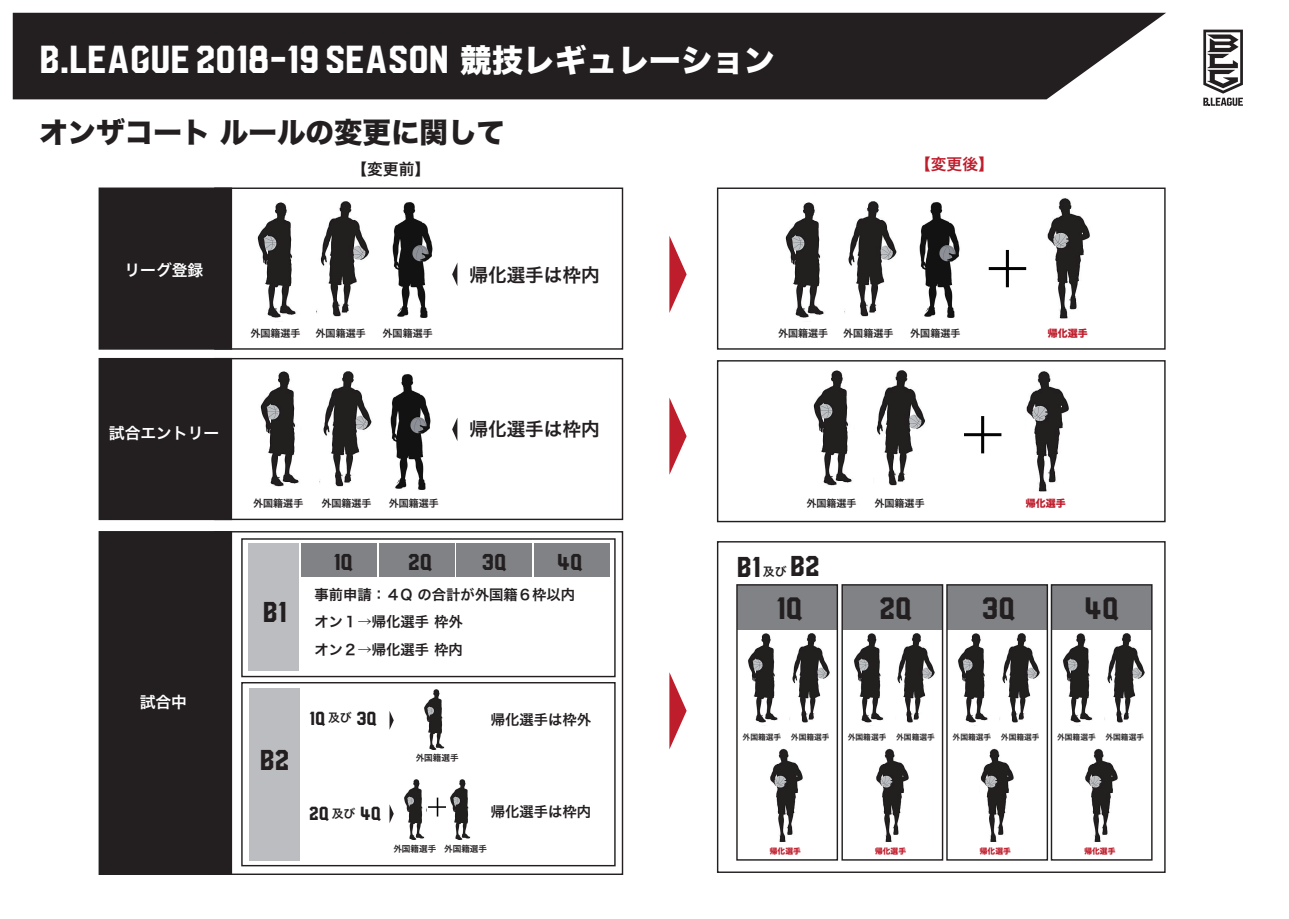
<style>
.page{position:relative;width:1289px;height:919px;background:#fff}
.page>*{position:absolute;margin:0;border:0;box-sizing:border-box;transform-origin:0 0}
.t1{font:39px "BLG Hudson";color:#fff}
.t2{font:30.9px "BLG Hudson";color:#231f20}
.t3{font:28.65px "BLG Hudson";color:#231f20}
.t4{font:28.5px "Hira Kaku Std N W8";color:#231f20}
.t5{font:22.95px "BLG Hudson";color:#231f20}
.t6{font:18.9px "BLG Hudson";color:#231f20}
.t7{font:18.6px "Hira Kaku Pro N W6";color:#231f20}
.t8{font:15.75px "Hira Kaku Pro N W6";color:#fff}
.t9{font:15.75px "Hira Kaku Pro N W6";color:#231f20}
.t10{font:15.75px "Hira Kaku Pro N W6";color:#be1d2c}
.t11{font:14.4px/27.2px "Hira Kaku Pro N W6";color:#231f20}
.t12{font:11.85px "Hira Kaku Pro N W6";color:#231f20}
.t13{font:10.05px "Hira Kaku Pro N W6";color:#231f20}
.t14{font:10.05px "Hira Kaku Std N W8";color:#be1d2c}
.t15{font:8.55px "Hira Kaku Pro N W6";color:#231f20}
.t16{font:7.8px "Hira Kaku Pro N W6";color:#231f20}
.t17{font:7.8px "Hira Kaku Std N W8";color:#be1d2c}
.s1{font-family:"Hira Kaku Std N W8";font-size:31.5px}
.s2{font-family:"Hira Kaku Pro N W6";font-size:11.85px}
</style>
<div class="page">
<div style="left:13px;top:13px;width:1153px;height:86px;background:#231f20"></div>
<svg style="left:1203px;top:30px;width:39px;height:76px"></svg>
<div style="left:214px;top:531px;width:409px;height:343px;background:#fff;border:1px solid #231f20"></div>
<div style="left:241px;top:538px;width:374px;height:139px;background:#fff;border:1px solid #231f20"></div>
<div style="left:241px;top:682px;width:374px;height:184px;background:#fff;border:1px solid #231f20"></div>
<div style="left:301px;top:543px;width:76px;height:33px;background:#808285"></div>
<div style="left:248px;top:543px;width:51px;height:128px;background:#bcbdc0"></div>
<div style="left:379px;top:543px;width:76px;height:33px;background:#808285"></div>
<div style="left:456px;top:543px;width:76px;height:33px;background:#808285"></div>
<div style="left:534px;top:543px;width:76px;height:33px;background:#808285"></div>
<div style="left:99px;top:531px;width:133px;height:343px;background:#231f20"></div>
<div style="left:214px;top:358px;width:409px;height:162px;background:#fff;border:1px solid #231f20"></div>
<div style="left:214px;top:187px;width:409px;height:162px;background:#fff;border:1px solid #231f20"></div>
<div style="left:717px;top:187px;width:448px;height:162px;background:#fff;border:1px solid #231f20"></div>
<div style="left:717px;top:360px;width:448px;height:162px;background:#fff;border:1px solid #231f20"></div>
<div style="left:717px;top:541px;width:448px;height:331px;background:#fff;border:1px solid #231f20"></div>
<svg style="left:669px;top:236px;width:17px;height:77px"></svg>
<svg style="left:452px;top:263px;width:5px;height:22px"></svg>
<svg style="left:452px;top:418px;width:5px;height:22px"></svg>
<svg style="left:669px;top:397px;width:17px;height:78px"></svg>
<svg style="left:669px;top:672px;width:17px;height:77px"></svg>
<svg style="left:389px;top:711px;width:5px;height:18px"></svg>
<svg style="left:389px;top:804px;width:5px;height:19px"></svg>
<svg style="left:428px;top:797px;width:18px;height:19px"></svg>
<svg style="left:988px;top:250px;width:38px;height:37px"></svg>
<svg style="left:964px;top:416px;width:37px;height:37px"></svg>
<img style="left:257px;top:203px;width:39px;height:115px">
<img style="left:320px;top:201px;width:49px;height:116px">
<img style="left:1026px;top:371px;width:43px;height:121px">
<img style="left:392px;top:202px;width:41px;height:116px">
<img style="left:785px;top:203px;width:39px;height:115px">
<img style="left:844px;top:201px;width:53px;height:116px">
<img style="left:919px;top:202px;width:41px;height:116px">
<img style="left:260px;top:371px;width:39px;height:116px">
<img style="left:323px;top:371px;width:49px;height:116px">
<img style="left:813px;top:370px;width:39px;height:116px">
<img style="left:424px;top:689px;width:21px;height:61px">
<img style="left:404px;top:779px;width:21px;height:61px">
<img style="left:450px;top:779px;width:21px;height:61px">
<img style="left:876px;top:370px;width:49px;height:116px">
<img style="left:390px;top:374px;width:41px;height:116px">
<div style="left:99px;top:358px;width:133px;height:162px;background:#231f20"></div>
<div style="left:99px;top:187px;width:133px;height:162px;background:#231f20;border:1px solid #231f20"></div>
<div style="left:737px;top:585px;width:100px;height:45px;background:#808285"></div>
<div style="left:842px;top:585px;width:100px;height:45px;background:#808285"></div>
<div style="left:947px;top:585px;width:100px;height:45px;background:#808285"></div>
<div style="left:1051px;top:585px;width:100px;height:45px;background:#808285"></div>
<div style="left:249px;top:688px;width:51px;height:172px;background:#bcbdc0"></div>
<img style="left:770px;top:748px;width:33px;height:94px">
<img style="left:748px;top:633px;width:30px;height:90px">
<img style="left:789px;top:633px;width:41px;height:90px">
<div style="left:736px;top:584px;width:102px;height:276px;border:1px solid #231f20"></div>
<img style="left:876px;top:748px;width:33px;height:94px">
<img style="left:854px;top:633px;width:30px;height:90px">
<img style="left:897px;top:633px;width:38px;height:90px">
<div style="left:841px;top:584px;width:102px;height:276px;border:1px solid #231f20"></div>
<img style="left:980px;top:748px;width:34px;height:94px">
<img style="left:958px;top:633px;width:30px;height:90px">
<img style="left:999px;top:633px;width:41px;height:90px">
<div style="left:946px;top:584px;width:102px;height:276px;border:1px solid #231f20"></div>
<img style="left:1085px;top:748px;width:33px;height:94px">
<img style="left:1063px;top:633px;width:30px;height:90px">
<img style="left:1104px;top:633px;width:40px;height:90px">
<div style="left:1050px;top:584px;width:102px;height:276px;border:1px solid #231f20"></div>
<img style="left:1047px;top:198px;width:43px;height:121px">
<h1 class="t1" style="left:39px;top:35px;width:737px">B.LEAGUE 2018-19 SEASON <span class="s1">競技レギュレーション</span></h1>
<h3 class="t4" style="left:39px;top:116px;width:467px">オンザコート ルールの変更に関して</h3>
<h3 class="t9" style="left:351px;top:155px;width:80px">【変更前】</h3>
<h3 class="t10" style="left:915px;top:149px;width:80px">【変更後】</h3>
<h3 class="t8" style="left:124px;top:256px;width:80px">リーグ登録</h3>
<h3 class="t7" style="left:469px;top:258px;width:132px">帰化選手は枠内</h3>
<p class="t13" style="left:250px;top:324px;width:52px">外国籍選手</p>
<p class="t13" style="left:315px;top:324px;width:52px">外国籍選手</p>
<p class="t13" style="left:382px;top:324px;width:52px">外国籍選手</p>
<p class="t13" style="left:778px;top:324px;width:52px">外国籍選手</p>
<p class="t13" style="left:843px;top:324px;width:52px">外国籍選手</p>
<p class="t13" style="left:910px;top:324px;width:52px">外国籍選手</p>
<p class="t14" style="left:1047px;top:328px;width:42px">帰化選手</p>
<h3 class="t8" style="left:109px;top:419px;width:112px">試合エントリー</h3>
<h3 class="t8" style="left:140px;top:688px;width:49px">試合中</h3>
<h3 class="t7" style="left:469px;top:412px;width:132px">帰化選手は枠内</h3>
<p class="t13" style="left:253px;top:494px;width:52px">外国籍選手</p>
<p class="t13" style="left:321px;top:494px;width:52px">外国籍選手</p>
<p class="t13" style="left:389px;top:494px;width:52px">外国籍選手</p>
<p class="t14" style="left:1025px;top:497px;width:42px">帰化選手</p>
<p class="t13" style="left:806px;top:494px;width:52px">外国籍選手</p>
<p class="t13" style="left:874px;top:494px;width:52px">外国籍選手</p>
<h3 class="t3" style="left:263px;top:593px;width:25px">B1</h3>
<h3 class="t5" style="left:333px;top:546px;width:21px">1Q</h3>
<h3 class="t5" style="left:408px;top:546px;width:25px">2Q</h3>
<h3 class="t5" style="left:482px;top:546px;width:26px">3Q</h3>
<h3 class="t5" style="left:557px;top:546px;width:27px">4Q</h3>
<h3 class="t11" style="left:314px;top:580px;width:262px">事前申請：４Q の合計が外国籍６枠以内オン１→帰化選手 枠外<br>オン２→帰化選手 枠内</h3>
<h3 class="t3" style="left:260px;top:742px;width:31px">B2</h3>
<h3 class="t6" style="left:309px;top:705px;width:69px">1Q <span class="s2">及び</span> 3Q</h3>
<p class="t15" style="left:415px;top:749px;width:44px">外国籍選手</p>
<h3 class="t11" style="left:491px;top:705px;width:102px">帰化選手は枠外</h3>
<h3 class="t6" style="left:309px;top:801px;width:73px">2Q <span class="s2">及び</span> 4Q</h3>
<h3 class="t11" style="left:491px;top:796px;width:102px">帰化選手は枠内</h3>
<p class="t15" style="left:393px;top:841px;width:95px">外国籍選手 外国籍選手</p>
<h3 class="t3" style="left:737px;top:548px;width:84px">B1 B2</h3>
<p class="t12" style="left:762px;top:561px;width:25px">及び</p>
<h2 class="t2" style="left:776px;top:588px;width:27px">1Q</h2>
<h2 class="t2" style="left:879px;top:588px;width:33px">2Q</h2>
<h2 class="t2" style="left:981px;top:588px;width:34px">3Q</h2>
<h2 class="t2" style="left:1084px;top:588px;width:35px">4Q</h2>
<p class="t16" style="left:742px;top:729px;width:89px">外国籍選手 外国籍選手</p>
<p class="t16" style="left:847px;top:729px;width:89px">外国籍選手 外国籍選手</p>
<p class="t16" style="left:952px;top:729px;width:89px">外国籍選手 外国籍選手</p>
<p class="t16" style="left:1057px;top:729px;width:89px">外国籍選手 外国籍選手</p>
<p class="t17" style="left:770px;top:846px;width:33px">帰化選手</p>
<p class="t17" style="left:875px;top:846px;width:33px">帰化選手</p>
<p class="t17" style="left:979px;top:846px;width:33px">帰化選手</p>
<p class="t17" style="left:1084px;top:846px;width:33px">帰化選手</p>
</div>
